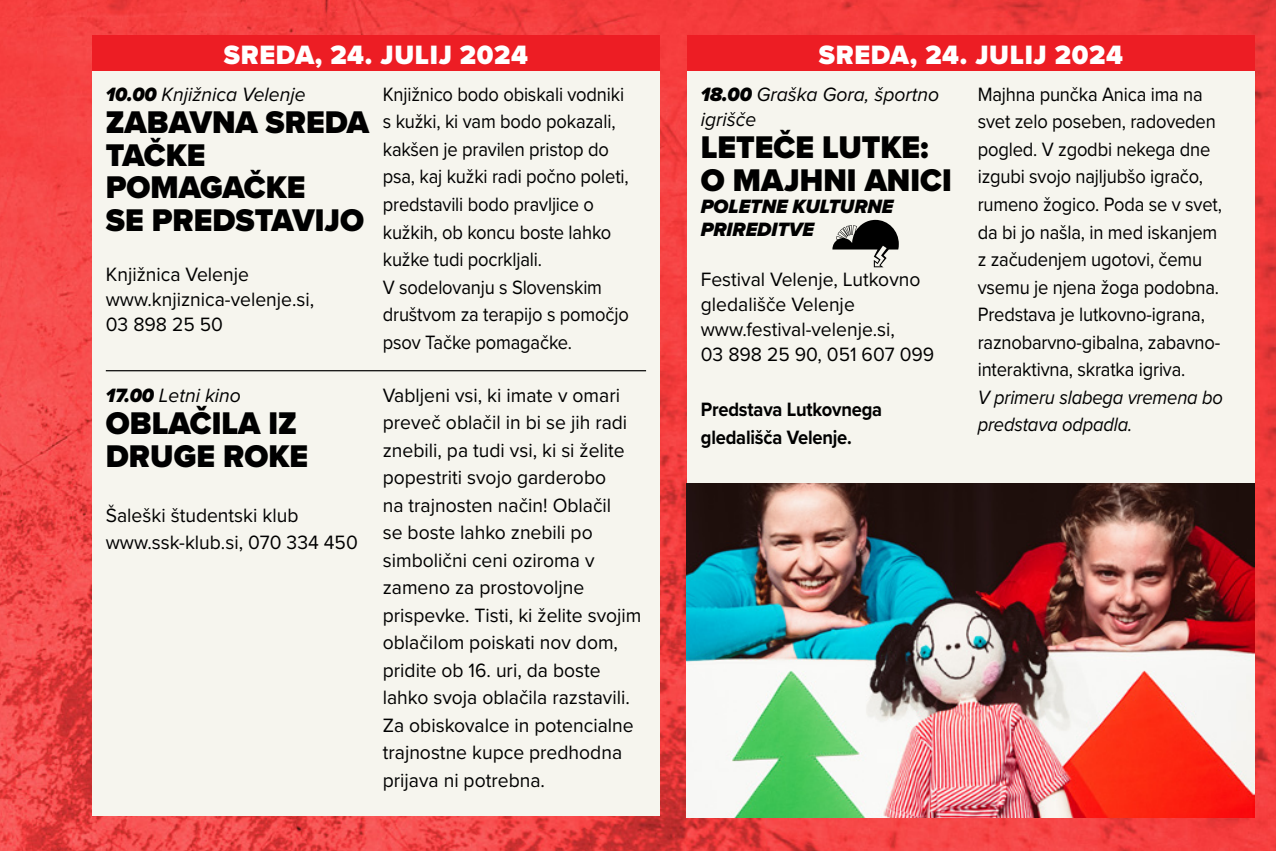
<style>
.page{position:relative;width:1276px;height:851px;background:#fff}
.page>*{position:absolute;margin:0;border:0;box-sizing:border-box;transform-origin:0 0}
.t1{font:900 32.5px/32.5px "Proxima Nova";color:#000;scale:.96 1}
.t2{font:900 27.5px "Proxima Nova";letter-spacing:.025em;color:#fff;scale:.96 1}
.t3{font:20px/27.5px "Proxima Nova";letter-spacing:-.01em;color:#000;scale:.96 1}
.t4{font:20px/27.5px "Proxima Nova";letter-spacing:-.01em;color:#000;scale:.92 1}
.t5{font:italic 20px/25px "Proxima Nova";color:#000;scale:.96 1}
.t6{font:italic 20px/27.5px "Proxima Nova";color:#000;scale:.92 1}
.t7{font:700 20px/27.5px "Proxima Nova";letter-spacing:-.01em;color:#000;scale:.92 1}
.t8{font:italic 900 20px/22.5px "Proxima Nova";color:#000;scale:.96 1}
.s1{font-weight:900}
</style>
<div class="page">
<img style="left:0;top:0;width:1276px;height:850px">
<div style="left:92px;top:35px;width:568px;height:780px;background:#f6f5ee"></div>
<div style="left:92px;top:35px;width:568px;height:36px;background:#ed1d24"></div>
<hr style="left:106px;top:370px;width:540px;height:1px;background:#000">
<div style="left:687px;top:35px;width:567px;height:780px;background:#f6f5ee"></div>
<img style="left:686px;top:483px;width:568px;height:334px">
<div style="left:687px;top:35px;width:567px;height:36px;background:#ed1d24"></div>
<svg style="left:832px;top:220px;width:67px;height:47px"></svg>
<h2 class="t2" style="left:224px;top:34px;width:318px">SREDA, 24. JULIJ 2024</h2>
<p class="t5" style="left:106px;top:81px;width:210px"><span class="s1">10.00</span> Knjižnica Velenje</p>
<h1 class="t1" style="left:106px;top:106px;width:276px">ZABAVNA SREDA<br>TAČKE<br>POMAGAČKE<br>SE PREDSTAVIJO</h1>
<p class="t3" style="left:106px;top:261px;width:218px;line-height:25px">Knjižnica Velenje www.knjiznica-velenje.si,<br>03 898 25 50</p>
<p class="t4" style="left:383px;top:80px;width:269px">Knjižnico bodo obiskali vodniki s kužki, ki vam bodo pokazali, kakšen je pravilen pristop do psa, kaj kužki radi počno poleti, predstavili bodo pravljice o kužkih, ob koncu boste lahko kužke tudi pocrkljali.<br>V sodelovanju s Slovenskim društvom za terapijo s pomočjo psov Tačke pomagačke.</p>
<p class="t5" style="left:106px;top:381px;width:142px"><span class="s1">17.00</span> Letni kino</p>
<h1 class="t1" style="left:106px;top:407px;width:212px">OBLAČILA IZ<br>DRUGE ROKE</h1>
<p class="t3" style="left:106px;top:500px;width:264px">Šaleški študentski klub www.ssk-klub.si, 070 334 450</p>
<p class="t3" style="left:383px;top:380px;width:271px">Vabljeni vsi, ki imate v omari preveč oblačil in bi se jih radi znebili, pa tudi vsi, ki si želite popestriti svojo garderobo<br>na trajnosten način! Oblačil<br>se boste lahko znebili po simbolični ceni oziroma v zameno za prostovoljne prispevke. Tisti, ki želite svojim oblačilom poiskati nov dom, pridite ob 16. uri, da boste lahko svoja oblačila razstavili.<br>Za obiskovalce in potencialne trajnostne kupce predhodna prijava ni potrebna.</p>
<h2 class="t2" style="left:819px;top:34px;width:318px">SREDA, 24. JULIJ 2024</h2>
<p class="t5" style="left:701px;top:81px;width:250px"><span class="s1">18.00</span> Graška Gora, športno igrišče</p>
<h1 class="t1" style="left:701px;top:131px;width:263px">LETEČE LUTKE:<br>O MAJHNI ANICI</h1>
<p class="t8" style="left:701px;top:195px;width:202px">POLETNE KULTURNE<br>PRIREDITVE</p>
<p class="t3" style="left:701px;top:266px;width:245px;line-height:25px">Festival Velenje, Lutkovno gledališče Velenje www.festival-velenje.si,<br>03 898 25 90, 051 607 099</p>
<p class="t7" style="left:701px;top:395px;width:199px">Predstava Lutkovnega gledališča Velenje.</p>
<p class="t4" style="left:977px;top:80px;width:267px">Majhna punčka Anica ima na svet zelo poseben, radoveden pogled. V zgodbi nekega dne izgubi svojo najljubšo igračo, rumeno žogico. Poda se v svet, da bi jo našla, in med iskanjem z začudenjem ugotovi, čemu vsemu je njena žoga podobna.<br>Predstava je lutkovno-igrana, raznobarvno-gibalna, zabavno&shy;interaktivna, skratka igriva.</p>
<p class="t6" style="left:977px;top:382px;width:268px">V primeru slabega vremena bo predstava odpadla.</p>
</div>
